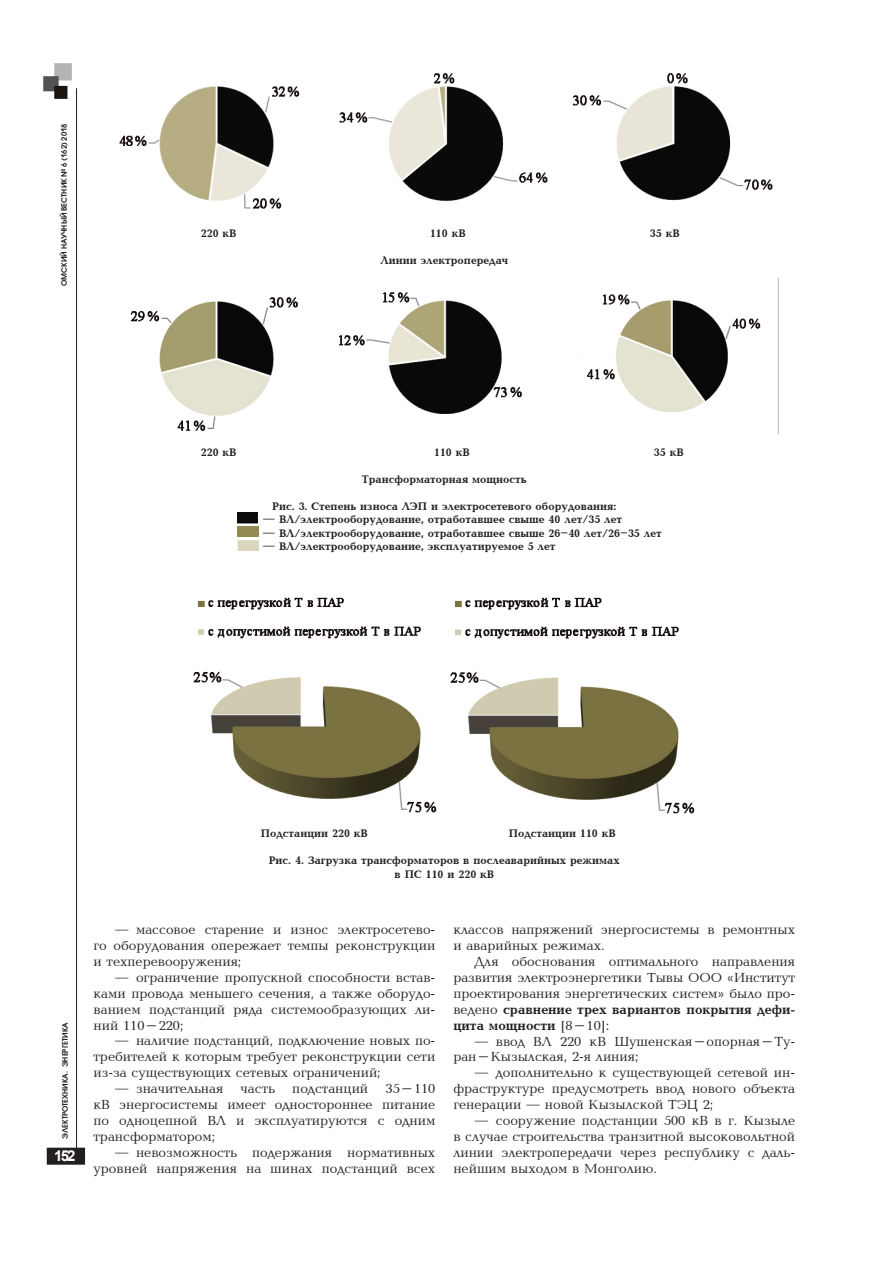
<style>
.page{position:relative;width:893px;height:1263px;background:#fff}
.page>*{position:absolute;margin:0;border:0;box-sizing:border-box;transform-origin:0 0}
.t1{font:700 15px "Arial";color:#fff}
.t2{font:13.5px/15.9px "Baltica CTT";color:#231f20;text-align:justify}
.t3{font:700 13.5px/15.9px "Baltica C";color:#231f20}
.t4{font:700 11.25px/13.5px "Baltica C";color:#231f20;text-align:center}
.t5{font:600 7.5px "Avant Garde Gothic C";color:#231f20}
.s1{font-family:"Baltica CTT";font-weight:400}
</style>
<div class="page">
<div style="left:48px;top:1148px;width:36px;height:16px;background:#231f20"></div>
<div style="left:47px;top:1148px;width:38px;height:17px;border:2px solid #231f20"></div>
<hr style="left:76px;top:88px;width:1px;height:1068px;background:#231f20">
<img style="left:43px;top:63px;width:29px;height:36px">
<img style="left:119px;top:86px;width:181px;height:123px">
<img style="left:340px;top:73px;width:208px;height:129px">
<img style="left:573px;top:73px;width:200px;height:128px">
<img style="left:130px;top:297px;width:168px;height:134px">
<img style="left:340px;top:292px;width:182px;height:122px">
<img style="left:581px;top:279px;width:198px;height:155px">
<svg style="left:238px;top:513px;width:21px;height:37px"></svg>
<img style="left:194px;top:597px;width:243px;height:216px">
<img style="left:451px;top:597px;width:244px;height:217px">
<p class="t5" style="left:60px;top:286px;width:164px;rotate:-90deg">ОМСКИЙ НАУЧНЫЙ ВЕСТНИК № 6 (162) 2018</p>
<p class="t4" style="left:201px;top:227px;width:37px">220 кВ</p>
<p class="t4" style="left:430px;top:227px;width:37px">110 кВ</p>
<p class="t4" style="left:650px;top:227px;width:31px">35 кВ</p>
<p class="t4" style="left:381px;top:254px;width:129px">Линии электропередач</p>
<p class="t4" style="left:201px;top:446px;width:37px">220 кВ</p>
<p class="t4" style="left:434px;top:446px;width:37px">110 кВ</p>
<p class="t4" style="left:654px;top:446px;width:31px">35 кВ</p>
<p class="t4" style="left:362px;top:473px;width:166px">Трансформаторная мощность</p>
<p class="t4" style="left:272px;top:500px;width:346px">Рис. 3. Степень износа ЛЭП и электросетевого оборудования:</p>
<p class="t4" style="left:263px;top:513px;width:361px">— ВЛ/электрооборудование, отработавшее свыше 40 лет/35 лет</p>
<p class="t4" style="left:263px;top:527px;width:400px">— ВЛ/электрооборудование, отработавшее свыше 26–40 лет/26–35 лет</p>
<p class="t4" style="left:263px;top:540px;width:294px">— ВЛ/электрооборудование, эксплуатируемое 5 лет</p>
<p class="t4" style="left:261px;top:827px;width:108px">Подстанции 220 кВ</p>
<p class="t4" style="left:509px;top:827px;width:108px">Подстанции 110 кВ</p>
<p class="t4" style="left:269px;top:854px;width:353px">Рис. 4. Загрузка трансформаторов в послеаварийных режимах в ПС 110 и 220 кВ</p>
<p class="t5" style="left:60px;top:1139px;width:118px;rotate:-90deg">ЭЛЕКТРОТЕХНИКА. эНЕРГЕТИКА</p>
<p class="t1" style="left:54px;top:1145px;width:23px">152</p>
<p class="t2" style="left:94px;top:922px;width:343px;text-indent:21px">— массовое старение и износ электросетево&shy;го оборудования опережает темпы реконструкции и техперевооружения;</p>
<p class="t2" style="left:94px;top:970px;width:343px;text-indent:21px">— ограничение пропускной способности встав&shy;ками провода меньшего сечения, а также оборудо&shy;ванием подстанций ряда системообразующих ли&shy;ний 110–220;</p>
<p class="t2" style="left:94px;top:1034px;width:343px;text-indent:21px">— наличие подстанций, подключение новых по&shy;требителей к которым требует реконструкции сети из-за существующих сетевых ограничений;</p>
<p class="t2" style="left:115px;top:1081px;width:110px">— значительная</p>
<p class="t2" style="left:241px;top:1081px;width:36px">часть</p>
<p class="t2" style="left:292px;top:1081px;width:77px">подстанций</p>
<p class="t2" style="left:94px;top:1081px;width:343px;text-indent:292px">35–110 кВ энергосистемы имеет одностороннее питание по одноцепной BЛ и эксплуатируются с одним трансформатором;</p>
<p class="t2" style="left:94px;top:1145px;width:343px;text-align:right">— невозможность подержания нормативных уровней напряжения на шинах подстанций всех</p>
<p class="t2" style="left:453px;top:922px;width:343px">классов напряжений энергосистемы в ремонтных и аварийных режимах.</p>
<p class="t2" style="left:453px;top:954px;width:343px;text-indent:21px">Для обоснования оптимального направления развития электроэнергетики Тывы ООО «Институт проектирования энергетических систем» было про-</p>
<p class="t3" style="left:453px;top:1002px;width:343px"><span class="s1">ведено</span> сравнение трех вариантов покрытия дефи&shy;цита мощности <span class="s1">[8–10]:</span></p>
<p class="t2" style="left:453px;top:1034px;width:343px;text-indent:21px">— ввод ВЛ 220 кВ Шушенская–опорная–Ту&shy;ран–Кызылская, 2-я линия;</p>
<p class="t2" style="left:453px;top:1065px;width:343px;text-indent:21px">— дополнительно к существующей сетевой ин&shy;фраструктуре предусмотреть ввод нового объекта генерации — новой Кызылской ТЭЦ 2;</p>
<p class="t2" style="left:453px;top:1113px;width:343px;text-indent:21px">— сооружение подстанции 500 кВ в г. Кызыле в случае строительства транзитной высоковольтной линии электропередачи через республику с даль&shy;нейшим выходом в Монголию.</p>
</div>
